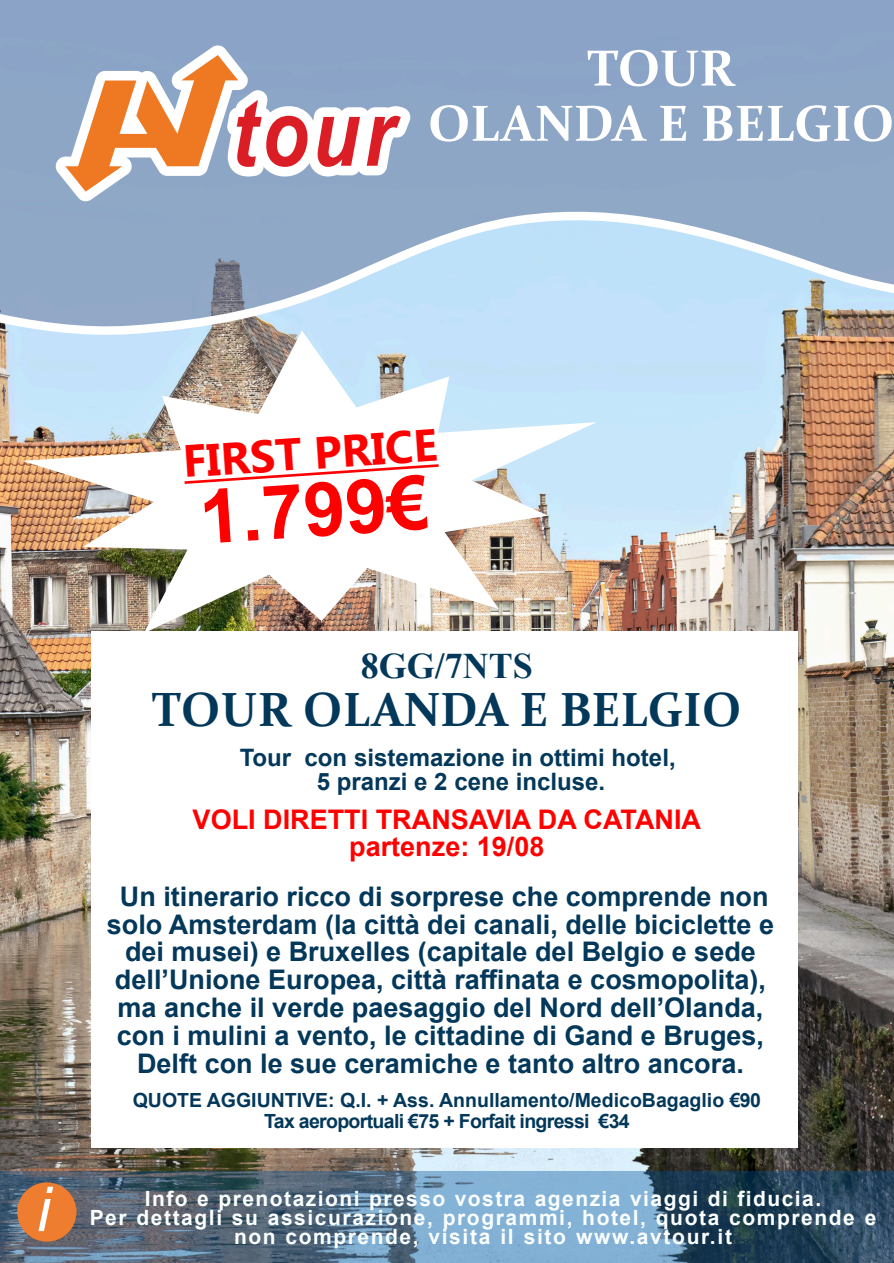
<style>
.page{position:relative;width:894px;height:1263px;background:#fff}
.page>*{position:absolute;margin:0;border:0;box-sizing:border-box;transform-origin:0 0}
.t1{font:700 75px "Arial";color:#f00}
.t2{font:italic 61.95px "Arial";color:#fff}
.t3{font:700 51px/55.2px "Constantia";color:#fff;text-align:center}
.t4{font:700 48px "Constantia";color:#03385a}
.t5{font:700 45px "Ebrima";color:#f00}
.t6{font:700 36px "Times New Roman";color:#03385a}
.t7{font:700 27px/27.9px "Arial";color:#03385a;text-align:center}
.t8{font:700 27px/27px "Arial";color:#f00;text-align:center}
.t9{font:700 24px/24.8px "Arial";color:#03385a;text-align:center}
.t10{font:700 21px/18.9px "Arial";letter-spacing:.075em;color:#fbffff;text-align:center}
.t11{font:700 19.5px/20.9px "Arial";color:#03385a;text-align:center}
</style>
<div class="page">
<img style="left:0;top:342px;width:893px;height:829px">
<svg style="left:0;top:0;width:893px;height:342px;background:#9ab3cf"></svg>
<svg style="left:56px;top:44px;width:355px;height:157px"></svg>
<div style="left:91px;top:631px;width:706px;height:516px;background:#fff"></div>
<img style="left:22px;top:330px;width:574px;height:303px">
<svg style="left:184px;top:464px;width:254px;height:20px"></svg>
<div style="left:0;top:1171px;width:893px;height:92px;background:#00529b;opacity:.38"></div>
<div style="left:17px;top:1182px;width:59px;height:60px;background:#ef7d30;border-radius:50%"></div>
<h3 class="t3" style="left:428px;top:45px;width:467px">TOUR<br>OLANDA E BELGIO</h3>
<h3 class="t5" style="left:182px;top:444px;width:256px;rotate:-4deg">FIRST PRICE</h3>
<h1 class="t1" style="left:197px;top:490px;width:231px;rotate:-4deg">1.799€</h1>
<h2 class="t2" style="left:37px;top:1186px;width:15px">i</h2>
<h3 class="t6" style="left:360px;top:654px;width:174px">8GG/7NTS</h3>
<h3 class="t4" style="left:152px;top:690px;width:591px">TOUR OLANDA E BELGIO</h3>
<p class="t9" style="left:239px;top:747px;width:437px">Tour con sistemazione in ottimi hotel,<br>5 pranzi e 2 cene incluse.</p>
<p class="t8" style="left:192px;top:809px;width:509px">VOLI DIRETTI TRANSAVIA DA CATANIA partenze: 19/08</p>
<p class="t7" style="left:107px;top:885px;width:668px">Un itinerario ricco di sorprese che comprende non solo Amsterdam (la città dei canali, delle biciclette e dei musei) e Bruxelles (capitale del Belgio e sede dell’Unione Europea, città raffinata e cosmopolita), ma anche il verde paesaggio del Nord dell’Olanda, con i mulini a vento, le cittadine di Gand e Bruges, Delft con le sue ceramiche e tanto altro ancora.</p>
<p class="t11" style="left:133px;top:1091px;width:629px">QUOTE AGGIUNTIVE: Q.I. + Ass. Annullamento/MedicoBagaglio €90<br>Tax aeroportuali €75 + Forfait ingressi €34</p>
<p class="t10" style="left:90px;top:1191px;width:787px">Info e prenotazioni presso vostra agenzia viaggi di fiducia.<br>Per dettagli su assicurazione, programmi, hotel, quota comprende e non comprende, visita il sito www.avtour.it</p>
</div>
